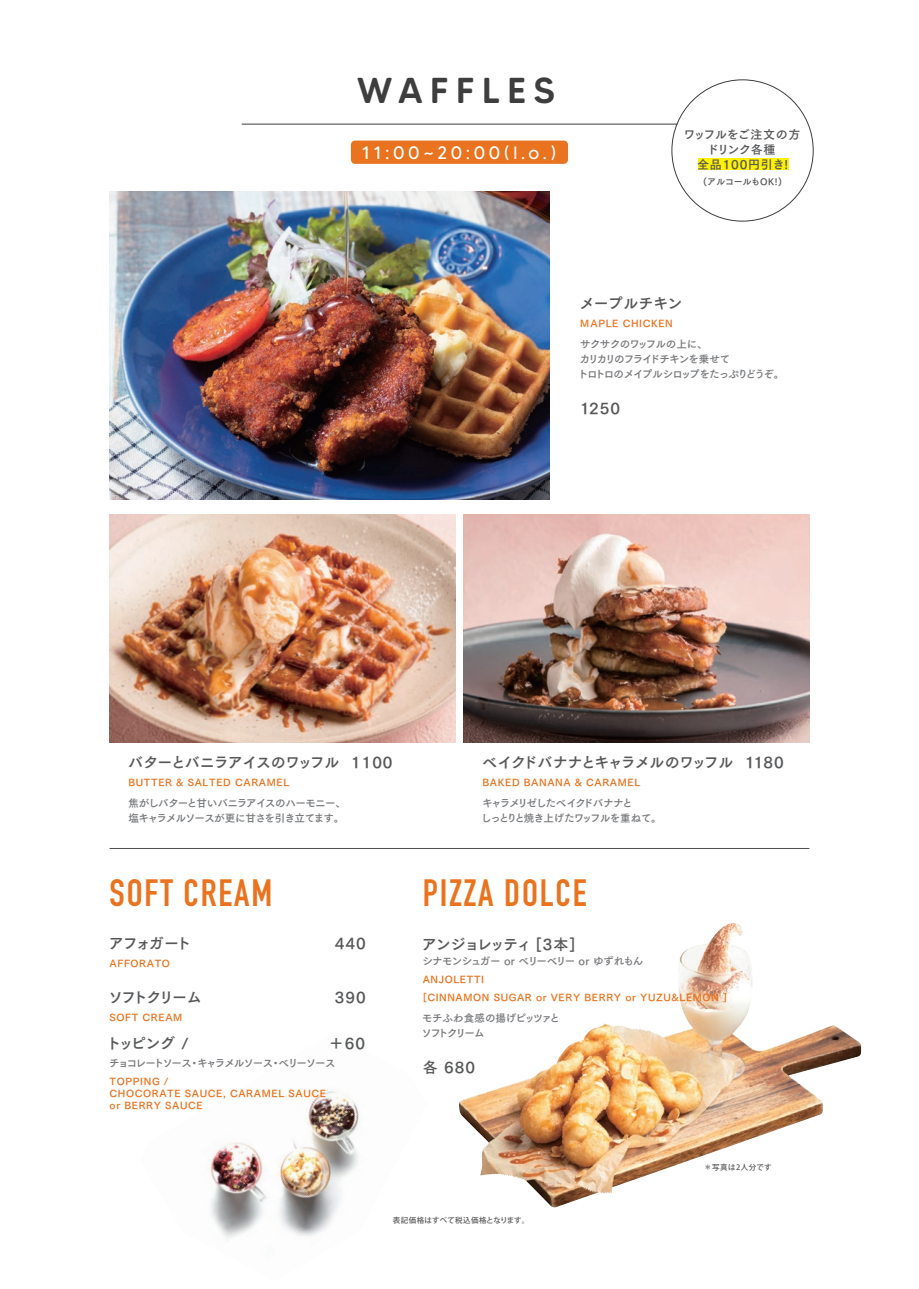
<style>
.page{position:relative;width:919px;height:1289px;background:#fff}
.page>*{position:absolute;margin:0;border:0;box-sizing:border-box;transform-origin:0 0}
.t1{font:700 37.5px "DIN Condensed";letter-spacing:.05em;color:#e9731e}
.t2{font:500 36px "MADE Tommy Soft";letter-spacing:.2em;color:#3e3e3f}
.t3{font:18px "MADE Tommy Soft";letter-spacing:.2em;color:#fff}
.t4{font:15px "Tsuku Go Pro B";letter-spacing:-.055em;color:#57585a}
.t5{font:15px "Tsuku Go Pro B";letter-spacing:-.09em;color:#57585a}
.t6{font:15px "Tsuku Go Pro B";letter-spacing:-.12em;color:#57585a}
.t7{font:12px/15px "Tsuku Go Pro B";letter-spacing:.045em;color:#57585a;text-align:center}
.t8{font:10.5px/15px "Tsuku Go Pro B";letter-spacing:-.085em;color:#787a7d}
.t9{font:10.5px/15px "Tsuku Go Pro B";letter-spacing:-.065em;color:#787a7d}
.t10{font:10.5px "Tsuku Go Pro B";letter-spacing:-.115em;color:#787a7d}
.t11{font:9.75px/12px "Tsuku Go Pro B";letter-spacing:.065em;color:#e9731e}
.t12{font:9px "Tsuku Go Pro B";letter-spacing:-.015em;color:#57585a}
.t13{font:500 7.5px "Koz Go Pr 6 N";letter-spacing:.025em;color:#57585a}
.t14{font:500 7.5px "Koz Go Pr 6 N";letter-spacing:.045em;color:#57585a}
</style>
<div class="page">
<div style="left:697px;top:159px;width:91px;height:11px;background:#fff101"></div>
<img style="left:459px;top:923px;width:402px;height:284px">
<img style="left:110px;top:191px;width:439px;height:309px">
<img style="left:110px;top:514px;width:345px;height:228px">
<img style="left:464px;top:514px;width:345px;height:228px">
<img style="left:208px;top:1091px;width:152px;height:148px">
<hr style="left:110px;top:848px;width:699px;height:1px;background:#4b4c4d">
<hr style="left:242px;top:124px;width:435px;height:1px;background:#3e3e3f">
<div style="left:351px;top:141px;width:217px;height:23px;background:#e9731e;border-radius:4px"></div>
<h2 class="t2" style="left:357px;top:68px;width:199px">WAFFLES</h2>
<h3 class="t3" style="left:362px;top:141px;width:196px">11:00~20:00(l.o.)</h3>
<p class="t7" style="left:683px;top:125px;width:118px">ワッフルをご注文の方ドリンク各種<br>全品100円引き!</p>
<p class="t12" style="left:703px;top:174px;width:80px">(アルコールもOK!)</p>
<h3 class="t4" style="left:579px;top:290px;width:104px">メープルチキン</h3>
<p class="t11" style="left:580px;top:316px;width:94px">MAPLE CHICKEN</p>
<p class="t8" style="left:578px;top:335px;width:208px">サクサクのワッフルの上に、<br>カリカリのフライドチキンを乗せて<br>トロトロのメイプルシロップをたっぷりどうぞ。</p>
<h3 class="t4" style="left:580px;top:395px;width:41px">1250</h3>
<h3 class="t4" style="left:128px;top:749px;width:266px">バターとバニラアイスのワッフル 1100</h3>
<p class="t11" style="left:128px;top:775px;width:162px">BUTTER &amp; SALTED CARAMEL</p>
<p class="t9" style="left:128px;top:794px;width:219px">焦がしバターと甘いバニラアイスのハーモニー、塩キャラメルソースが更に甘さを引き立てます。</p>
<h3 class="t4" style="left:482px;top:749px;width:303px">ベイクドバナナとキャラメルのワッフル 1180</h3>
<p class="t11" style="left:482px;top:775px;width:159px">BAKED BANANA &amp; CARAMEL</p>
<p class="t8" style="left:481px;top:794px;width:182px">キャラメリゼしたベイクドバナナと<br>しっとりと焼き上げたワッフルを重ねて。</p>
<h1 class="t1" style="left:110px;top:867px;width:164px">SOFT CREAM</h1>
<h1 class="t1" style="left:422px;top:867px;width:165px">PIZZA DOLCE</h1>
<h3 class="t5" style="left:422px;top:931px;width:155px">アンジョレッティ [3本]</h3>
<p class="t9" style="left:422px;top:952px;width:222px">シナモンシュガー or ベリーベリー or ゆずれもん</p>
<p class="t11" style="left:422px;top:969px;width:306px;line-height:18px">ANJOLETTI<br>[CINNAMON SUGAR or VERY BERRY or YUZU&amp;LEMON ]</p>
<p class="t8" style="left:421px;top:1009px;width:140px">モチふわ食感の揚げピッツァとソフトクリーム</p>
<h3 class="t4" style="left:422px;top:1054px;width:54px">各 680</h3>
<h3 class="t4" style="left:109px;top:929px;width:84px">アフォガート</h3>
<h3 class="t4" style="left:335px;top:929px;width:32px">440</h3>
<p class="t11" style="left:110px;top:955px;width:62px">AFFORATO</p>
<h3 class="t6" style="left:108px;top:983px;width:95px">ソフトクリーム</h3>
<h3 class="t4" style="left:335px;top:983px;width:32px">390</h3>
<p class="t11" style="left:110px;top:1009px;width:74px">SOFT CREAM</p>
<h3 class="t4" style="left:106px;top:1030px;width:84px">トッピング /</h3>
<h3 class="t4" style="left:329px;top:1030px;width:38px">＋60</h3>
<p class="t10" style="left:109px;top:1053px;width:228px">チョコレートソース・キャラメルソース・ベリーソース</p>
<p class="t11" style="left:110px;top:1074px;width:218px">TOPPING /<br>CHOCORATE SAUCE, CARAMEL SAUCE or BERRY SAUCE</p>
<p class="t13" style="left:392px;top:1216px;width:138px">表記価格はすべて税込価格となります。</p>
<p class="t14" style="left:704px;top:1162px;width:69px">＊写真は2人分です</p>
</div>
